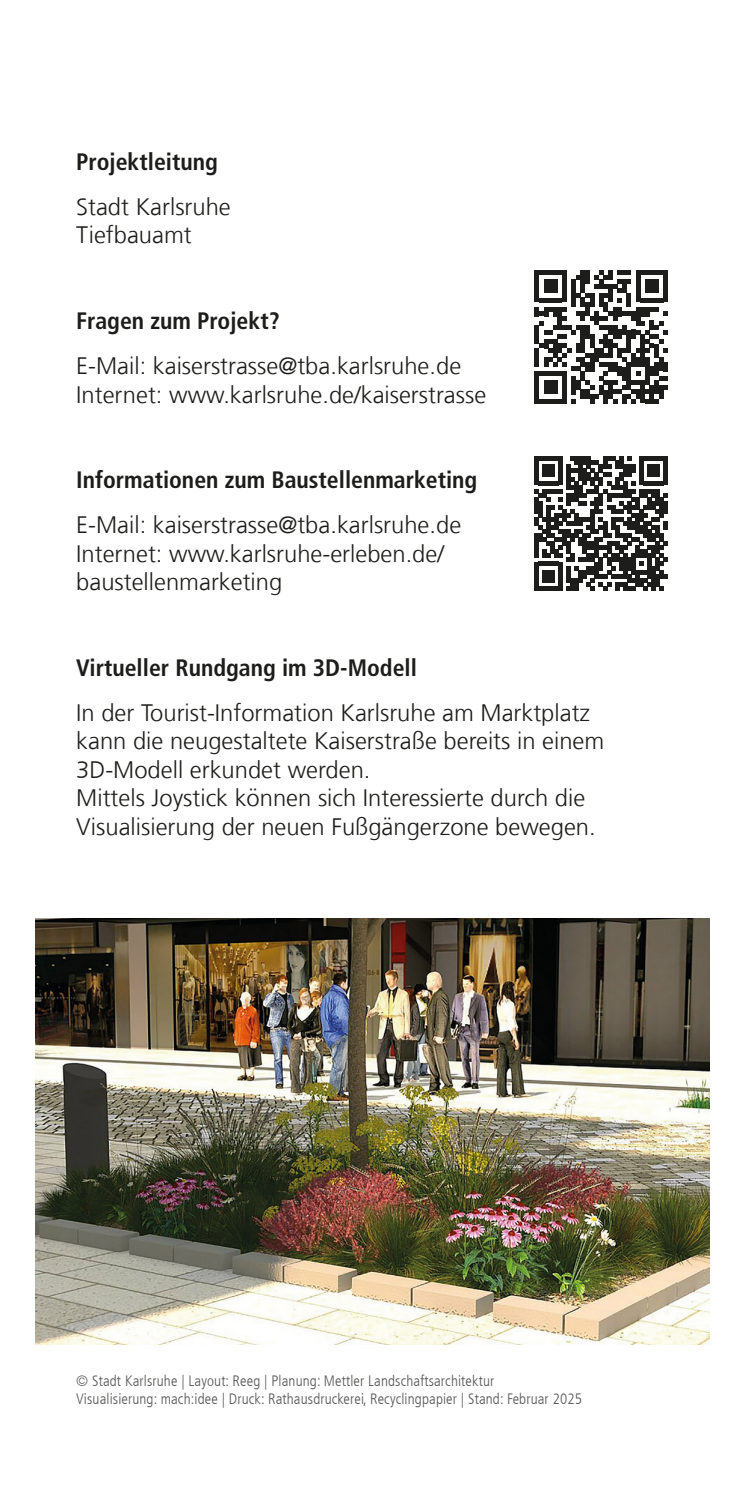
<style>
.page{position:relative;width:745px;height:1489px;background:#fff}
.page>*{position:absolute;margin:0;border:0;box-sizing:border-box;transform-origin:0 0}
.t1{font:300 23.75px/28.5px "Frutiger For Karlsruhe";color:#1d1d1b}
.t2{font:700 condensed 23.75px "Frutiger For Karlsruhe";color:#1d1d1b}
.t3{font:300 condensed 15px/18px "Frutiger For Karlsruhe";letter-spacing:.01em;color:#575756}
</style>
<div class="page">
<img style="left:35px;top:918px;width:674px;height:425px">
<div style="left:534px;top:270px;width:5px;height:9px;background:#1d1d1b"></div>
<div style="left:534px;top:279px;width:5px;height:9px;background:#1d1d1b"></div>
<div style="left:534px;top:288px;width:5px;height:14px;background:#1d1d1b"></div>
<div style="left:534px;top:307px;width:5px;height:9px;background:#1d1d1b"></div>
<div style="left:534px;top:325px;width:5px;height:19px;background:#1d1d1b"></div>
<div style="left:534px;top:348px;width:5px;height:18px;background:#1d1d1b"></div>
<div style="left:534px;top:371px;width:5px;height:32px;background:#1d1d1b"></div>
<svg style="left:539px;top:270px;width:128px;height:133px"></svg>
<svg style="left:534px;top:456px;width:133px;height:134px"></svg>
<p class="t2" style="left:76px;top:147px;width:143px">Projektleitung</p>
<p class="t1" style="left:76px;top:193px;width:156px">Stadt Karlsruhe<br>Tiefbauamt</p>
<p class="t2" style="left:76px;top:307px;width:205px">Fragen zum Projekt?</p>
<p class="t1" style="left:76px;top:352px;width:411px">E-Mail: kaiserstrasse@tba.karlsruhe.de<br>Internet: www.karlsruhe.de/kaiserstrasse</p>
<p class="t2" style="left:76px;top:466px;width:402px">Informationen zum Baustellenmarketing</p>
<p class="t1" style="left:76px;top:511px;width:386px">E-Mail: kaiserstrasse@tba.karlsruhe.de<br>Internet: www.karlsruhe-erleben.de/ baustellenmarketing</p>
<p class="t2" style="left:76px;top:653px;width:342px">Virtueller Rundgang im 3D-Modell</p>
<p class="t1" style="left:76px;top:698px;width:529px">In der Tourist-Information Karlsruhe am Marktplatz kann die neugestaltete Kaiserstraße bereits in einem 3D-Modell erkundet werden.<br>Mittels Joystick können sich Interessierte durch die Visualisierung der neuen Fußgängerzone bewegen.</p>
<p class="t3" style="left:76px;top:1372px;width:507px">© Stadt Karlsruhe | Layout: Reeg | Planung: Mettler Landschaftsarchitektur<br>Visualisierung: mach:idee | Druck: Rathausdruckerei, Recyclingpapier | Stand: Februar 2025</p>
</div>
